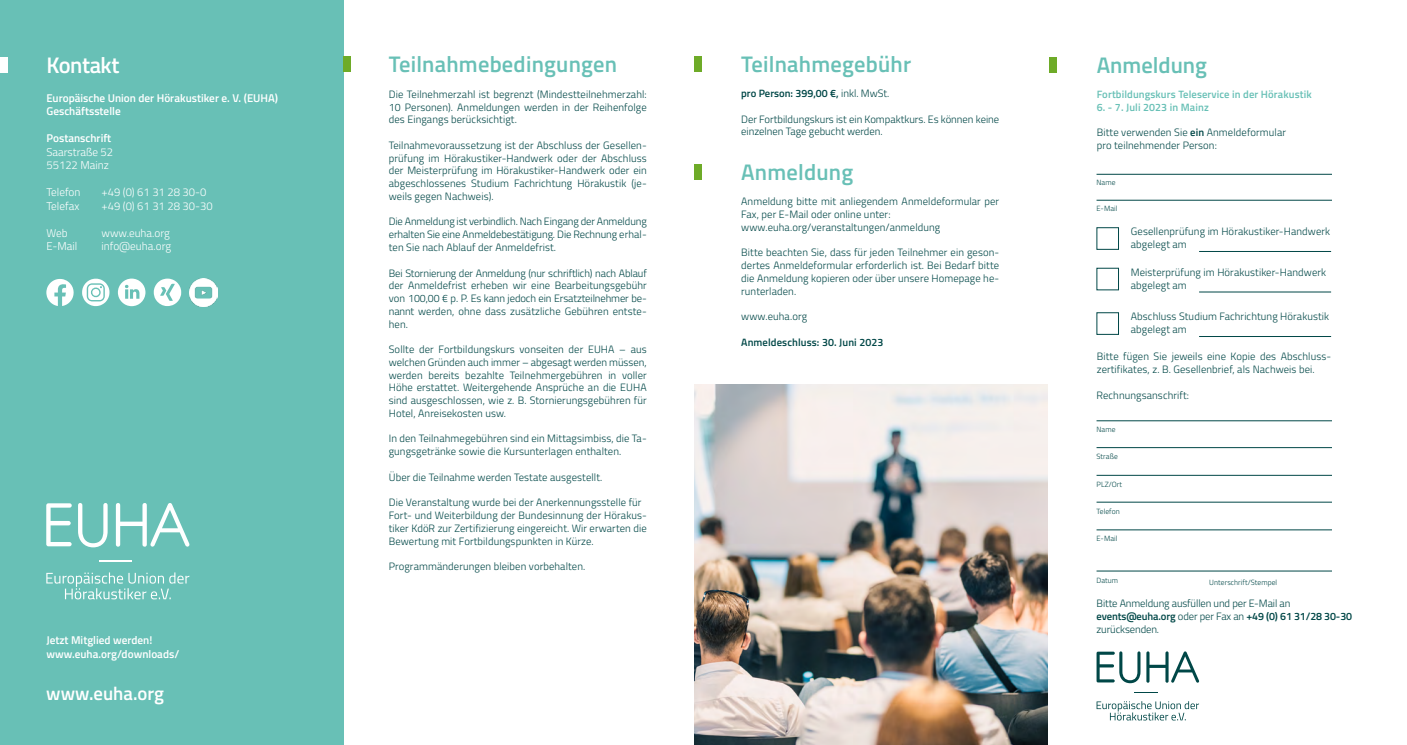
<style>
.page{position:relative;width:1407px;height:745px;background:#fff}
.page>*{position:absolute;margin:0;border:0;box-sizing:border-box;transform-origin:0 0}
.t1{font:600 22.5px "Titillium Web";letter-spacing:.01em;color:#68c0b6}
.t2{font:600 22.5px "Titillium Web";letter-spacing:-.02em;color:#fff}
.t3{font:600 18.75px "Titillium Web";color:#fff}
.t4{font:600 11.25px/13.5px "Titillium Web";color:#fff}
.t5{font:300 11.25px/13.5px "Titillium Web";color:#fff}
.t6{font:300 10.62px/12.8px "Titillium Web";letter-spacing:.01em;color:#004747}
.t7{font:300 10.62px/12.8px "Titillium Web";letter-spacing:-.01em;color:#004747}
.t8{font:600 10.62px "Titillium Web";letter-spacing:.01em;color:#68c0b6}
.t9{font:600 10.62px "Titillium Web";letter-spacing:.01em;color:#004747}
.t10{font:300 7.5px "Titillium Web";letter-spacing:.01em;color:#004747}
.s1{font-weight:300}
.s2{font-weight:600}
</style>
<div class="page">
<div style="left:0;top:0;width:344px;height:744px;background:#68c0b6"></div>
<svg style="left:46px;top:572px;width:143px;height:27px"></svg>
<hr style="left:99px;top:560px;width:33px;height:1px;background:#fff">
<svg style="left:116px;top:503px;width:73px;height:43px"></svg>
<svg style="left:78px;top:503px;width:30px;height:44px"></svg>
<svg style="left:46px;top:503px;width:26px;height:43px"></svg>
<div style="left:0;top:57px;width:7px;height:16px;background:#fff"></div>
<svg style="left:82px;top:278px;width:27px;height:28px"></svg>
<img style="left:189px;top:278px;width:28px;height:28px">
<svg style="left:154px;top:278px;width:27px;height:28px"></svg>
<svg style="left:46px;top:279px;width:28px;height:27px"></svg>
<svg style="left:118px;top:278px;width:27px;height:28px"></svg>
<div style="left:694px;top:56px;width:8px;height:16px;background:#6eab28"></div>
<div style="left:344px;top:56px;width:7px;height:16px;background:#6eab28"></div>
<div style="left:694px;top:164px;width:8px;height:16px;background:#6eab28"></div>
<div style="left:1049px;top:57px;width:7px;height:16px;background:#6eab28"></div>
<hr style="left:1096px;top:174px;width:236px;height:1px;background:#004747">
<hr style="left:1096px;top:420px;width:236px;height:1px;background:#004747">
<hr style="left:1096px;top:200px;width:236px;height:1px;background:#004747">
<hr style="left:1096px;top:447px;width:236px;height:1px;background:#004747">
<hr style="left:1096px;top:501px;width:236px;height:1px;background:#004747">
<hr style="left:1096px;top:474px;width:236px;height:1px;background:#004747">
<hr style="left:1096px;top:529px;width:236px;height:1px;background:#004747">
<hr style="left:1096px;top:570px;width:236px;height:1px;background:#004747">
<hr style="left:1199px;top:251px;width:132px;height:1px;background:#004747">
<hr style="left:1199px;top:291px;width:132px;height:1px;background:#004747">
<hr style="left:1199px;top:336px;width:132px;height:1px;background:#004747">
<svg style="left:1096px;top:701px;width:103px;height:19px"></svg>
<svg style="left:1134px;top:692px;width:23px;height:1px"></svg>
<svg style="left:1146px;top:651px;width:53px;height:31px"></svg>
<svg style="left:1096px;top:651px;width:44px;height:31px"></svg>
<div style="left:1096px;top:227px;width:23px;height:22px;border:1px solid #004747"></div>
<img style="left:694px;top:384px;width:354px;height:360px">
<h1 class="t2" style="left:46px;top:48px;width:75px">Kontakt</h1>
<p class="t4" style="left:46px;top:90px;width:233px">Europäische Union der Hörakustiker e. V. (EUHA)<br>Geschäftsstelle</p>
<p class="t4" style="left:46px;top:131px;width:66px">Postanschrift</p>
<p class="t5" style="left:46px;top:144px;width:68px">Saarstraße 52<br>55122 Mainz</p>
<p class="t5" style="left:46px;top:185px;width:36px">Telefon</p>
<p class="t5" style="left:101px;top:185px;width:106px">+49 (0) 61 31 28 30-0</p>
<p class="t5" style="left:46px;top:198px;width:34px">Telefax</p>
<p class="t5" style="left:101px;top:198px;width:113px">+49 (0) 61 31 28 30-30</p>
<p class="t5" style="left:46px;top:225px;width:23px">Web</p>
<p class="t5" style="left:101px;top:225px;width:70px">www.euha.org</p>
<p class="t5" style="left:46px;top:239px;width:32px">E-Mail</p>
<p class="t5" style="left:101px;top:239px;width:71px">info@euha.org</p>
<p class="t4" style="left:46px;top:632px;width:134px">Jetzt Mitglied werden! www.euha.org/downloads/</p>
<h2 class="t3" style="left:46px;top:678px;width:119px">www.euha.org</h2>
<h1 class="t1" style="left:389px;top:47px;width:230px">Teilnahmebedingungen</h1>
<p class="t6" style="left:389px;top:87px;width:259px;text-align:justify">Die Teilnehmerzahl ist begrenzt (Mindestteilnehmerzahl:<br>10 Personen). Anmeldungen werden in der Reihenfolge des Eingangs berücksichtigt.</p>
<p class="t6" style="left:389px;top:138px;width:259px;text-align:justify">Teilnahmevoraussetzung ist der Abschluss der Gesellen&shy;prüfung im Hörakustiker-Handwerk oder der Abschluss der Meisterprüfung im Hörakustiker-Handwerk oder ein abgeschlossenes Studium Fachrichtung Hörakustik (je&shy;weils gegen Nachweis).</p>
<p class="t6" style="left:389px;top:215px;width:259px;text-align:justify">Die Anmeldung ist verbindlich. Nach Eingang der Anmeldung erhalten Sie eine Anmeldebestätigung. Die Rechnung erhal&shy;ten Sie nach Ablauf der Anmeldefrist.</p>
<p class="t6" style="left:389px;top:266px;width:259px;text-align:justify">Bei Stornierung der Anmeldung (nur schriftlich) nach Ablauf der Anmeldefrist erheben wir eine Bearbeitungsgebühr von 100,00 € p. P. Es kann jedoch ein Ersatzteilnehmer be&shy;nannt werden, ohne dass zusätzliche Gebühren entste&shy;hen.</p>
<p class="t6" style="left:389px;top:342px;width:259px;text-align:justify">Sollte der Fortbildungskurs vonseiten der EUHA – aus welchen Gründen auch immer – abgesagt werden müssen, werden bereits bezahlte Teilnehmergebühren in voller Höhe erstattet. Weitergehende Ansprüche an die EUHA sind ausgeschlossen, wie z. B. Stornierungsgebühren für Hotel, Anreisekosten usw.</p>
<p class="t6" style="left:389px;top:431px;width:259px">In den Teilnahmegebühren sind ein Mittagsimbiss, die Ta&shy;gungsgetränke sowie die Kursunterlagen enthalten.</p>
<p class="t6" style="left:389px;top:470px;width:215px">Über die Teilnahme werden Testate ausgestellt.</p>
<p class="t6" style="left:389px;top:495px;width:259px">Die Veranstaltung wurde bei der Anerkennungsstelle für Fort- und Weiterbildung der Bundesinnung der Hörakus&shy;tiker KdöR zur Zertifizierung eingereicht. Wir erwarten die Bewertung mit Fortbildungspunkten in Kürze.</p>
<p class="t6" style="left:389px;top:559px;width:198px">Programmänderungen bleiben vorbehalten.</p>
<h1 class="t1" style="left:741px;top:47px;width:171px">Teilnahmegebühr</h1>
<p class="t9" style="left:741px;top:85px;width:150px">pro Person: 399,00 €, <span class="s1">inkl. MwSt.</span></p>
<p class="t6" style="left:741px;top:112px;width:259px">Der Fortbildungskurs ist ein Kompaktkurs. Es können keine einzelnen Tage gebucht werden.</p>
<h1 class="t1" style="left:741px;top:155px;width:114px">Anmeldung</h1>
<p class="t6" style="left:741px;top:195px;width:259px">Anmeldung bitte mit anliegendem Anmeldeformular per<br>Fax, per E-Mail oder online unter: www.euha.org/veranstaltungen/anmeldung</p>
<p class="t6" style="left:741px;top:246px;width:259px;text-align:justify">Bitte beachten Sie, dass für jeden Teilnehmer ein geson&shy;dertes Anmeldeformular erforderlich ist. Bei Bedarf bitte die Anmeldung kopieren oder über unsere Homepage he&shy;runterladen.</p>
<p class="t6" style="left:741px;top:309px;width:67px">www.euha.org</p>
<p class="t9" style="left:741px;top:334px;width:144px">Anmeldeschluss: 30. Juni 2023</p>
<h1 class="t1" style="left:1097px;top:48px;width:112px">Anmeldung</h1>
<p class="t8" style="left:1097px;top:86px;width:216px">Fortbildungskurs Teleservice in der Hörakustik</p>
<p class="t8" style="left:1097px;top:99px;width:114px">6. - 7. Juli 2023 in Mainz</p>
<p class="t6" style="left:1097px;top:126px;width:191px">Bitte verwenden Sie <span class="s2">ein</span> Anmeldeformular pro teilnehmender Person:</p>
<p class="t10" style="left:1096px;top:177px;width:21px">Name</p>
<p class="t10" style="left:1096px;top:203px;width:22px">E-Mail</p>
<p class="t6" style="left:1131px;top:225px;width:201px">Gesellenprüfung im Hörakustiker-Handwerk abgelegt am</p>
<p class="t6" style="left:1131px;top:265px;width:197px">Meisterprüfung im Hörakustiker-Handwerk abgelegt am</p>
<p class="t6" style="left:1131px;top:309px;width:200px">Abschluss Studium Fachrichtung Hörakustik abgelegt am</p>
<p class="t6" style="left:1097px;top:349px;width:236px">Bitte fügen Sie jeweils eine Kopie des Abschluss&shy;zertifikates, z. B. Gesellenbrief, als Nachweis bei.</p>
<p class="t6" style="left:1096px;top:388px;width:94px">Rechnungsanschrift:</p>
<p class="t10" style="left:1096px;top:423px;width:21px">Name</p>
<p class="t10" style="left:1096px;top:451px;width:23px">Straße</p>
<p class="t10" style="left:1096px;top:478px;width:27px">PLZ/Ort</p>
<p class="t10" style="left:1096px;top:505px;width:25px">Telefon</p>
<p class="t10" style="left:1096px;top:533px;width:22px">E-Mail</p>
<p class="t10" style="left:1096px;top:574px;width:23px">Datum</p>
<p class="t10" style="left:1209px;top:576px;width:69px">Unterschrift/Stempel</p>
<p class="t7" style="left:1096px;top:596px;width:257px">Bitte Anmeldung ausfüllen und per E-Mail an <span class="s2">events@euha.org</span> oder per Fax an <span class="s2">+49 (0) 61 31/28 30-30 </span>zurücksenden.</p>
</div>
